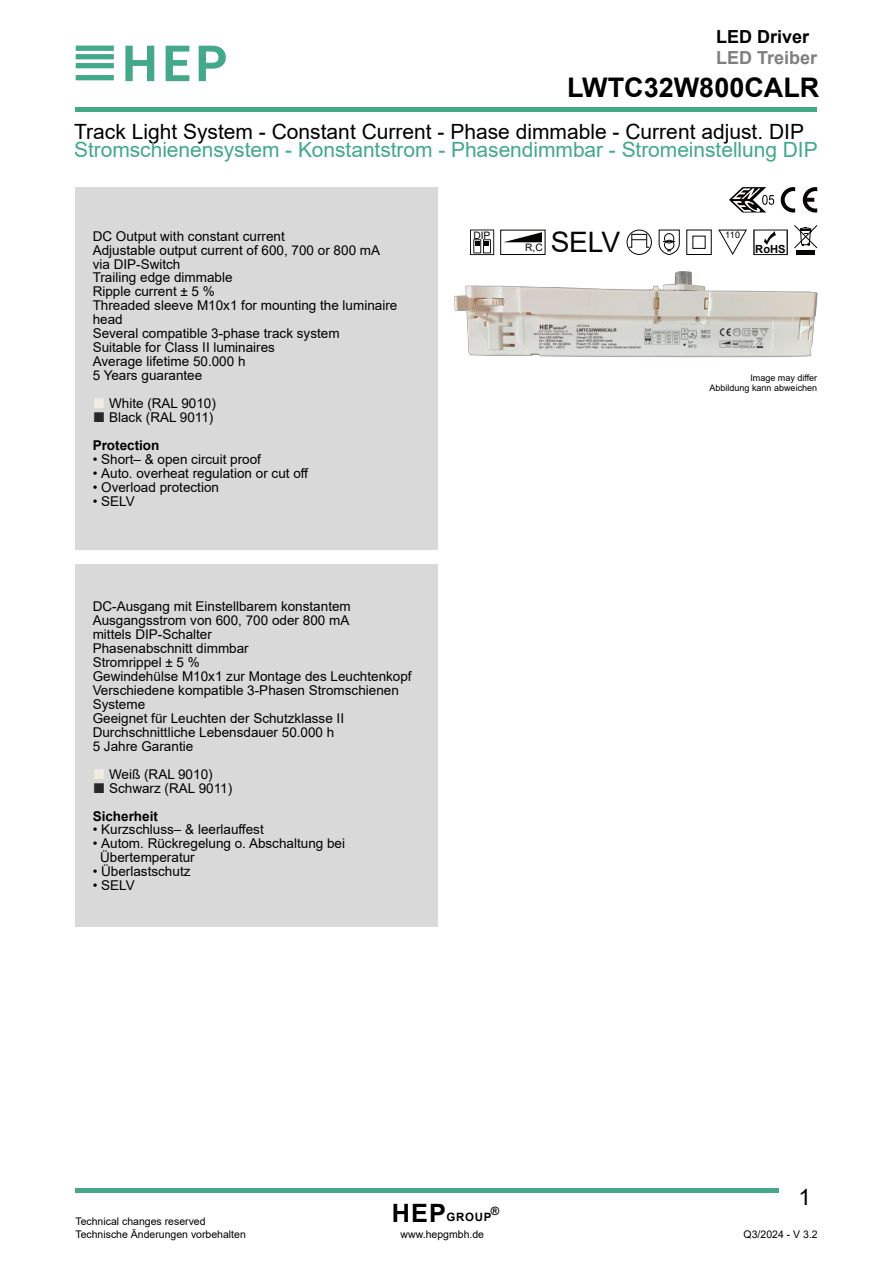
<style>
.page{position:relative;width:893px;height:1263px;background:#fff}
.page>*{position:absolute;margin:0;border:0;box-sizing:border-box;transform-origin:0 0}
.t1{font:28.2px "Arial";color:#070504}
.t2{font:700 27px "Arial";color:#000}
.t3{font:22.5px "Arial";color:#000}
.t4{font:21px "Arial";letter-spacing:-.005em;color:#43a988}
.t5{font:21px "Arial";color:#000}
.t6{font:700 18px "Arial";color:#7f7f7f}
.t7{font:700 18px "Arial";color:#000}
.t8{font:13.5px/14px "Arial";color:#000}
.t9{font:700 11.55px "Arial";letter-spacing:.06em;color:#000}
.t10{font:700 11.25px "Arial";color:#070504}
.t11{font:10.5px/12.6px "Arial";color:#000}
.t12{font:10.2px "Arial";color:#070504}
.t13{font:9px/10.5px "Arial";color:#000;text-align:right}
.t14{font:9px "Arial";color:#070504}
.s1{font-size:21px;color:#f1ece1}
.s2{font-size:21px;color:#262829}
.s3{font-weight:700}
.s4{font-size:25.2px}
</style>
<div class="page">
<hr style="left:76px;top:108px;width:741px;height:4px;background:#43a988">
<hr style="left:76px;top:1189px;width:703px;height:4px;background:#43a988">
<svg style="left:76px;top:75px;width:38px;height:5px"></svg>
<svg style="left:76px;top:46px;width:38px;height:22px"></svg>
<svg style="left:125px;top:46px;width:29px;height:35px"></svg>
<svg style="left:166px;top:46px;width:23px;height:35px"></svg>
<svg style="left:199px;top:46px;width:27px;height:35px"></svg>
<div style="left:76px;top:565px;width:362px;height:362px;background:#d9d9d9"></div>
<div style="left:76px;top:187px;width:362px;height:362px;background:#d9d9d9"></div>
<div style="left:797px;top:250px;width:18px;height:5px;background:#070504"></div>
<svg style="left:794px;top:225px;width:23px;height:24px"></svg>
<svg style="left:781px;top:187px;width:14px;height:25px"></svg>
<svg style="left:803px;top:187px;width:14px;height:25px"></svg>
<svg style="left:753px;top:230px;width:35px;height:25px"></svg>
<svg style="left:718px;top:230px;width:29px;height:25px"></svg>
<div style="left:686px;top:230px;width:26px;height:25px;border:1px solid #070504"></div>
<div style="left:692px;top:236px;width:14px;height:13px;border:1px solid #070504"></div>
<svg style="left:659px;top:230px;width:21px;height:25px"></svg>
<div style="left:627px;top:230px;width:25px;height:25px;border:1px solid #070504;border-radius:50%"></div>
<svg style="left:628px;top:233px;width:22px;height:15px"></svg>
<img style="left:454px;top:271px;width:364px;height:87px">
<div style="left:500px;top:230px;width:46px;height:25px;border:1px solid #070504"></div>
<svg style="left:504px;top:232px;width:38px;height:10px"></svg>
<svg style="left:729px;top:187px;width:45px;height:25px"></svg>
<svg style="left:470px;top:230px;width:24px;height:25px"></svg>
<h3 class="t7" style="left:716px;top:30px;width:95px">LED Driver</h3>
<h3 class="t6" style="left:716px;top:51px;width:103px">LED Treiber</h3>
<h2 class="t2" style="left:567px;top:77px;width:254px">LWTC32W800CALR</h2>
<h3 class="t5" style="left:74px;top:124px;width:731px">Track Light System - Constant Current - Phase dimmable - Current adjust. DIP</h3>
<h3 class="t4" style="left:74px;top:142px;width:745px">Stromschienensystem - Konstantstrom - Phasendimmbar - Stromeinstellung DIP</h3>
<p class="t8" style="left:93px;top:230px;width:306px">DC Output with constant current<br>Adjustable output current of 600, 700 or 800 mA via DIP-Switch<br>Trailing edge dimmable<br>Ripple current ± 5 %<br>Threaded sleeve M10x1 for mounting the luminaire head<br>Several compatible 3-phase track system<br>Suitable for Class II luminaires<br>Average lifetime 50.000 h<br>5 Years guarantee</p>
<p class="t8" style="left:93px;top:397px;width:125px"><span class="s1">■</span> White (RAL 9010)</p>
<p class="t8" style="left:93px;top:404px;width:122px;line-height:27.9px"><span class="s2">■</span> Black (RAL 9011)<br><span class="s3">Protection</span></p>
<p class="t8" style="left:93px;top:453px;width:170px">• Short– &amp; open circuit proof</p>
<p class="t8" style="left:93px;top:467px;width:217px">• Auto. overheat regulation or cut off</p>
<p class="t8" style="left:93px;top:481px;width:128px">• Overload protection</p>
<p class="t8" style="left:93px;top:495px;width:44px">• SELV</p>
<p class="t8" style="left:93px;top:601px;width:320px">DC-Ausgang mit Einstellbarem konstantem<br>Ausgangsstrom von 600, 700 oder 800 mA<br>mittels DIP-Schalter<br>Phasenabschnitt dimmbar<br>Stromrippel ± 5 %<br>Gewindehülse M10x1 zur Montage des Leuchtenkopf<br>Verschiedene kompatible 3-Phasen Stromschienen<br>Systeme<br>Geeignet für Leuchten der Schutzklasse II<br>Durchschnittliche Lebensdauer 50.000 h<br>5 Jahre Garantie</p>
<p class="t8" style="left:93px;top:768px;width:121px"><span class="s1">■</span> Weiß (RAL 9010)</p>
<p class="t8" style="left:93px;top:775px;width:141px;line-height:27.9px"><span class="s2">■</span> Schwarz (RAL 9011)<br><span class="s3">Sicherheit</span></p>
<p class="t8" style="left:93px;top:824px;width:173px">• Kurzschluss– &amp; leerlauffest</p>
<p class="t8" style="left:100px;top:838px;width:246px;text-indent:-8px">• Autom. Rückregelung o. Abschaltung bei<br>Übertemperatur</p>
<p class="t8" style="left:93px;top:866px;width:99px">• Überlastschutz</p>
<p class="t8" style="left:93px;top:880px;width:44px">• SELV</p>
<p class="t12" style="left:473px;top:231px;width:19px">DIP</p>
<p class="t12" style="left:525px;top:244px;width:19px">R,C</p>
<h1 class="t1" style="left:550px;top:232px;width:71px">SELV</h1>
<p class="t14" style="left:725px;top:231px;width:17px">110</p>
<p class="t10" style="left:755px;top:245px;width:32px">RoHS</p>
<p class="t13" style="left:710px;top:373px;width:109px">Image may differ<br>Abbildung kann abweichen</p>
<p class="t11" style="left:75px;top:1216px;width:172px">Technical changes reserved<br>Technische Änderungen vorbehalten</p>
<p class="t9" style="left:392px;top:1212px;width:101px"><span class="s4">HEP</span>GROUP</p>
<p class="t9" style="left:491px;top:1206px;width:10px">®</p>
<p class="t11" style="left:401px;top:1229px;width:85px">www.hepgmbh.de</p>
<h3 class="t3" style="left:798px;top:1188px;width:14px">1</h3>
<p class="t11" style="left:744px;top:1229px;width:76px">Q3/2024 - V 3.2</p>
</div>
